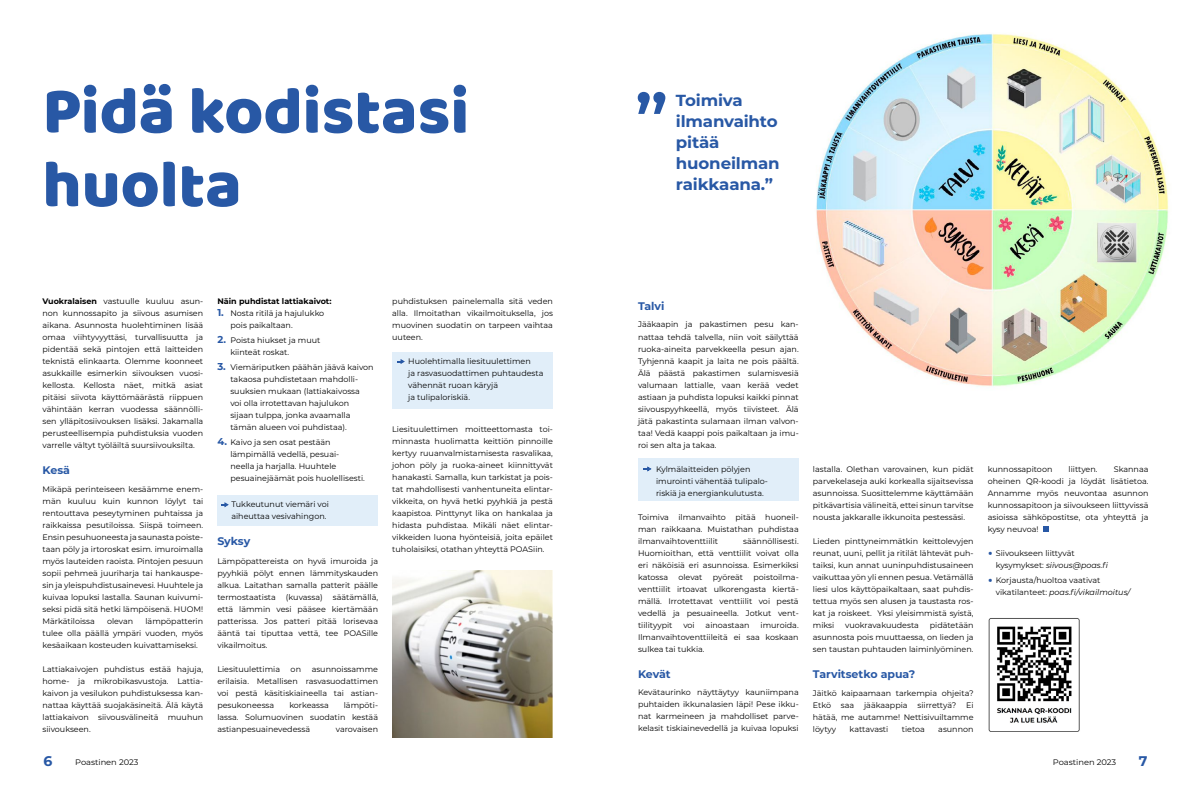
<style>
.page{position:relative;width:1191px;height:794px;background:#fff}
.page>*{position:absolute;margin:0;border:0;box-sizing:border-box;transform-origin:0 0}
.t1{font:600 71px "Montserrat";color:#2858a5;scale:1.04 1}
.t2{font:66.9px/73.5px "Baloo Bhaijaan";color:#2858a5}
.t3{font:700 16px/21px "Montserrat";letter-spacing:-.01em;color:#2858a5;scale:1.04 1}
.t4{font:700 14px "Montserrat";color:#2858a5}
.t5{font:700 11px "Montserrat";color:#2858a5}
.t6{font:8px/12px "Montserrat";color:#000;text-align:justify}
.t7{font:8px "Montserrat";color:#000;scale:1.04 1}
.t8{font:700 8px "Montserrat";color:#000}
.s1{font-weight:700}
.s2{font-weight:700;font-size:10px;color:#2858a5}
.s3{font-weight:700;font-size:16px;color:#2858a5}
.s4{font-style:italic}
</style>
<div class="page">
<img style="left:816px;top:34px;width:353px;height:353px">
<div style="left:638px;top:459px;width:160px;height:42px;background:#e1eef9"></div>
<div style="left:392px;top:352px;width:161px;height:56px;background:#e1eef9"></div>
<div style="left:217px;top:495px;width:161px;height:31px;background:#e1eef9"></div>
<img style="left:988px;top:618px;width:92px;height:114px">
<img style="left:392px;top:571px;width:161px;height:166px">
<svg style="left:221px;top:503px;width:7px;height:3px"></svg>
<svg style="left:397px;top:360px;width:7px;height:3px"></svg>
<svg style="left:643px;top:467px;width:8px;height:4px"></svg>
<svg style="left:1043px;top:526px;width:6px;height:6px"></svg>
<h2 class="t2" style="left:43px;top:76px;width:428px">Pidä kodistasi huolta</h2>
<p class="t6" style="left:43px;top:295px;width:162px;text-align:left"><span class="s1">Vuokralaisen</span> vastuulle kuuluu asun&shy;non kunnossapito ja siivous asumisen aikana. Asunnosta huolehtiminen lisää omaa viihtyvyyttäsi, turvallisuutta ja pidentää sekä pintojen että laitteiden teknistä elinkaarta. Olemme koonneet asukkaille esimerkin siivouksen vuosi&shy;kellosta. Kellosta näet, mitkä asiat pitäisi siivota käyttömäärästä riippuen vähintään kerran vuodessa säännölli&shy;sen ylläpitosiivouksen lisäksi. Jakamalla perusteellisempia puhdistuksia vuoden varrelle vältyt työläiltä suursiivouksilta.</p>
<h3 class="t5" style="left:43px;top:462px;width:29px">Kesä</h3>
<p class="t6" style="left:43px;top:482px;width:162px">Mikäpä perinteiseen kesäämme enem&shy;män kuuluu kuin kunnon löylyt tai rentouttava peseytyminen puhtaissa ja raikkaissa pesutiloissa. Siispä toimeen.<br>Ensin pesuhuoneesta ja saunasta poiste&shy;taan pöly ja irtoroskat esim. imuroimalla myös lauteiden raoista. Pintojen pesuun sopii pehmeä juuriharja tai hankauspe&shy;sin ja yleispuhdistusainevesi. Huuhtele ja kuivaa lopuksi lastalla. Saunan kuivumi&shy;seksi pidä sitä hetki lämpöisenä. HUOM!<br>Märkätiloissa</p>
<p class="t6" style="left:43px;top:614px;width:162px;text-indent:103px">lämpöpatterin tulee olla päällä ympäri vuoden, myös kesäaikaan kosteuden kuivattamiseksi.</p>
<p class="t6" style="left:43px;top:662px;width:162px;text-align:left">Lattiakaivojen puhdistus estää hajuja, home- ja mikrobikasvustoja. Lattia&shy;kaivon ja vesilukon puhdistuksessa kan&shy;nattaa käyttää suojakäsineitä. Älä käytä lattiakaivon siivousvälineitä muuhun siivoukseen.</p>
<p class="t6" style="left:107px;top:614px;width:28px">olevan</p>
<p class="t8" style="left:217px;top:295px;width:116px">Näin puhdistat lattiakaivot:</p>
<p class="t6" style="left:230px;top:307px;width:95px;text-indent:-13px"><span class="s2">1.</span> Nosta ritilä ja hajulukko pois paikaltaan.</p>
<p class="t6" style="left:230px;top:334px;width:92px;text-indent:-13px"><span class="s2">2.</span> Poista hiukset ja muut kiinteät roskat.</p>
<p class="t6" style="left:230px;top:360px;width:145px;text-align:left;text-indent:-13px"><span class="s2">3.</span> Viemäriputken päähän jäävä kaivon takaosa puhdistetaan mahdolli&shy;suuksien mukaan (lattiakaivossa<br>voi olla irrotettavan hajulukon sijaan tulppa, jonka avaamalla tämän alueen voi puhdistaa).</p>
<p class="t6" style="left:230px;top:435px;width:136px;text-align:left;text-indent:-13px"><span class="s2">4.</span> Kaivo ja sen osat pestään lämpimällä vedellä, pesuai&shy;neella ja harjalla. Huuhtele pesuainejäämät pois huolellisesti.</p>
<p class="t6" style="left:231px;top:498px;width:99px">Tukkeutunut viemäri voi aiheuttaa vesivahingon.</p>
<h3 class="t5" style="left:217px;top:533px;width:34px">Syksy</h3>
<p class="t6" style="left:217px;top:554px;width:162px">Lämpöpattereista on hyvä imuroida ja pyyhkiä pölyt ennen lämmityskauden alkua. Laitathan samalla patterit päälle termostaatista</p>
<p class="t6" style="left:217px;top:590px;width:162px;text-indent:115px">säätämällä, että lämmin vesi pääsee kiertämään patterissa. Jos patteri pitää lorisevaa ääntä tai tiputtaa vettä, tee POASille vikailmoitus.</p>
<p class="t6" style="left:217px;top:662px;width:64px">Liesituulettimia</p>
<p class="t6" style="left:291px;top:662px;width:12px">on</p>
<p class="t6" style="left:286px;top:590px;width:38px">(kuvassa)</p>
<p class="t6" style="left:217px;top:662px;width:162px;text-indent:94px">asunnoissamme erilaisia. Metallisen rasvasuodattimen voi pestä käsitiskiaineella tai astian&shy;pesukoneessa</p>
<p class="t6" style="left:217px;top:698px;width:162px;text-indent:126px">lämpöti&shy;lassa. Solumuovinen suodatin kestää astianpesuainevedessä</p>
<p class="t6" style="left:289px;top:698px;width:41px">korkeassa</p>
<p class="t6" style="left:336px;top:722px;width:44px">varovaisen</p>
<p class="t6" style="left:392px;top:295px;width:162px">puhdistuksen painelemalla sitä veden alla. Ilmoitathan vikailmoituksella, jos muovinen suodatin on tarpeen vaihtaa uuteen.</p>
<p class="t6" style="left:408px;top:355px;width:137px;text-align:left">Huolehtimalla liesituulettimen<br>ja rasvasuodattimen puhtaudesta vähennät ruoan käryjä<br>ja tulipaloriskiä.</p>
<p class="t6" style="left:392px;top:422px;width:162px">Liesituulettimen moitteettomasta toi&shy;minnasta huolimatta keittiön pinnoille kertyy ruuanvalmistamisesta rasvalikaa, johon pöly ja ruoka-aineet kiinnittyvät hanakasti. Samalla, kun tarkistat ja pois&shy;tat mahdollisesti vanhentuneita elintar&shy;vikkeita, on hyvä hetki pyyhkiä ja pestä kaapistoa. Pinttynyt lika on hankalaa ja hidasta puhdistaa. Mikäli näet elintar&shy;vikkeiden luona hyönteisiä, joita epäilet tuholaisiksi, otathan yhteyttä POASiin.</p>
<h1 class="t1" style="left:634px;top:69px;width:34px">”</h1>
<h3 class="t3" style="left:676px;top:88px;width:101px">Toimiva ilmanvaihto pitää huoneilman raikkaana.”</h3>
<h3 class="t5" style="left:638px;top:298px;width:28px">Talvi</h3>
<p class="t6" style="left:638px;top:318px;width:162px">Jääkaapin ja pakastimen pesu kan&shy;nattaa tehdä talvella, niin voit säilyttää ruoka-aineita parvekkeella pesun ajan.<br>Tyhjennä kaapit ja laita ne pois päältä.<br>Älä päästä pakastimen sulamisvesiä valumaan lattialle, vaan kerää vedet astiaan ja puhdista lopuksi kaikki pinnat siivouspyyhkeellä, myös tiivisteet. Älä jätä pakastinta sulamaan ilman valvon&shy;taa! Vedä kaappi pois paikaltaan ja imu&shy;roi sen alta ja takaa.</p>
<p class="t6" style="left:656px;top:462px;width:113px;text-align:left">Kylmälaitteiden pölyjen imurointi vähentää tulipalo&shy;riskiä ja energiankulutusta.</p>
<p class="t6" style="left:638px;top:510px;width:162px">Toimiva ilmanvaihto pitää huoneil&shy;man raikkaana. Muistathan puhdistaa ilmanvaihtoventtiilit</p>
<p class="t6" style="left:638px;top:534px;width:162px;text-indent:105px">säännöllisesti.<br>Huomioithan, että venttiilit voivat olla eri näköisiä eri asunnoissa. Esimerkiksi katossa</p>
<p class="t6" style="left:638px;top:570px;width:162px;text-indent:115px">poistoilma&shy;venttiilit irtoavat ulkorengasta kiertä&shy;mällä. Irrotettavat venttiilit voi pestä vedellä ja pesuaineella. Jotkut vent&shy;tiilityypit</p>
<p class="t6" style="left:678px;top:570px;width:26px">olevat</p>
<p class="t6" style="left:713px;top:570px;width:32px">pyöreät</p>
<p class="t6" style="left:638px;top:618px;width:162px;text-indent:122px">imuroida.<br>Ilmanvaihtoventtiileitä ei saa koskaan sulkea tai tukkia.</p>
<h3 class="t5" style="left:638px;top:666px;width:34px">Kevät</h3>
<p class="t6" style="left:638px;top:686px;width:162px">Kevätaurinko näyttäytyy kauniimpana puhtaiden ikkunalasien läpi! Pese ikku&shy;nat karmeineen ja mahdolliset parve&shy;kelasit tiskiainevedellä ja kuivaa lopuksi</p>
<p class="t6" style="left:683px;top:618px;width:13px">voi</p>
<p class="t6" style="left:705px;top:618px;width:46px">ainoastaan</p>
<p class="t6" style="left:813px;top:463px;width:162px">lastalla. Olethan varovainen, kun pidät parvekelaseja auki korkealla sijaitsevissa asunnoissa. Suosittelemme käyttämään pitkävartisia välineitä, ettei sinun tarvitse nousta jakkaralle ikkunoita pestessäsi.</p>
<p class="t6" style="left:813px;top:535px;width:162px">Lieden pinttyneimmätkin keittolevyjen reunat, uuni, pellit ja ritilät lähtevät puh&shy;taiksi, kun annat uuninpuhdistusaineen vaikuttaa yön yli ennen pesua. Vetämällä liesi ulos käyttöpaikaltaan, saat puhdis&shy;tettua myös sen alusen ja taustasta ros&shy;kat ja roiskeet. Yksi yleisimmistä syistä, miksi</p>
<p class="t6" style="left:813px;top:619px;width:162px;text-indent:117px">pidätetään asunnosta pois muuttaessa, on lieden ja sen taustan puhtauden laiminlyöminen.</p>
<h3 class="t5" style="left:813px;top:666px;width:104px">Tarvitsetko apua?</h3>
<p class="t6" style="left:813px;top:686px;width:162px">Jäitkö kaipaamaan tarkempia ohjeita?<br>Etkö saa jääkaappia siirrettyä? Ei hätää, me autamme! Nettisivuiltamme löytyy</p>
<p class="t6" style="left:845px;top:619px;width:75px">vuokravakuudesta</p>
<p class="t6" style="left:849px;top:722px;width:40px">kattavasti</p>
<p class="t6" style="left:901px;top:722px;width:25px">tietoa</p>
<p class="t6" style="left:938px;top:722px;width:37px">asunnon</p>
<p class="t6" style="left:987px;top:463px;width:162px;text-indent:126px">Skannaa oheinen QR-koodi ja löydät lisätietoa.<br>Annamme myös neuvontaa asunnon kunnossapitoon ja siivoukseen liittyvissä asioissa sähköpostitse, ota yhteyttä ja kysy neuvoa!</p>
<p class="t6" style="left:995px;top:547px;width:114px;text-indent:-8px"><span class="s3">·</span> Siivoukseen liittyvät kysymykset: <span class="s4">siivous@poas.fi</span></p>
<p class="t6" style="left:995px;top:573px;width:136px;text-indent:-8px"><span class="s3">·</span> Korjausta/huoltoa vaativat vikatilanteet: <span class="s4">poas.fi/vikailmoitus/</span></p>
<p class="t6" style="left:987px;top:463px;width:66px">kunnossapitoon</p>
<p class="t6" style="left:1068px;top:463px;width:30px">liittyen.</p>
<h3 class="t4" style="left:43px;top:751px;width:10px">6</h3>
<p class="t7" style="left:75px;top:756px;width:62px">Poastinen 2023</p>
<p class="t7" style="left:1053px;top:756px;width:62px">Poastinen 2023</p>
<h3 class="t4" style="left:1139px;top:751px;width:10px">7</h3>
</div>
